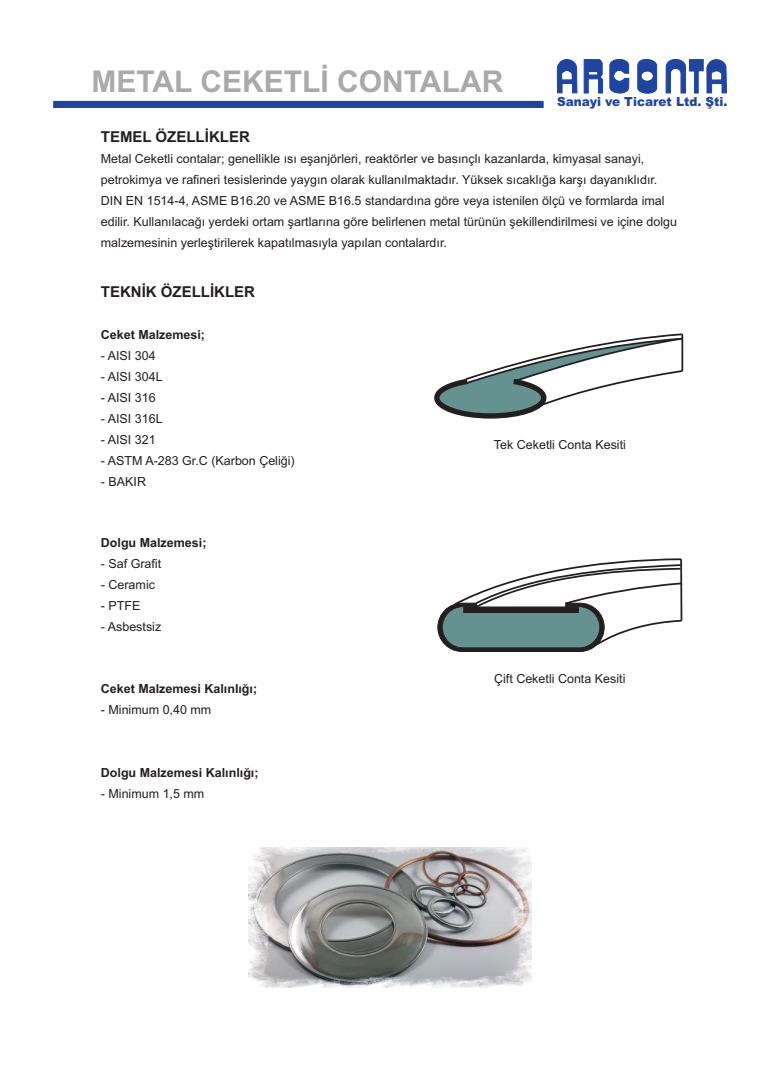
<style>
.page{position:relative;width:780px;height:1088px;background:#fff}
.page>*{position:absolute;margin:0;border:0;box-sizing:border-box;transform-origin:0 0}
.t1{font:700 30px "Arial";color:#aaaaac}
.t2{font:700 15px "Arial";color:#241f1f}
.t3{font:900 12.62px "Arial";color:#20459e;scale:.96 1}
.t4{font:12.5px/21px "Arial";color:#241f1f}
.t5{font:700 12.5px "Arial";color:#241f1f}
</style>
<div class="page">
<div style="left:53px;top:101px;width:490px;height:7px;background:#20459e"></div>
<svg style="left:556px;top:59px;width:21px;height:35px"></svg>
<svg style="left:583px;top:59px;width:20px;height:35px"></svg>
<svg style="left:637px;top:58px;width:20px;height:36px"></svg>
<svg style="left:609px;top:58px;width:20px;height:36px"></svg>
<div style="left:640px;top:71px;width:13px;height:11px;border:1px solid #20459e;border-radius:50%"></div>
<svg style="left:665px;top:58px;width:62px;height:36px"></svg>
<svg style="left:437px;top:558px;width:246px;height:94px"></svg>
<hr style="left:680px;top:559px;width:2px;height:62px;background:#241f1f">
<div style="left:463px;top:606px;width:116px;height:7px;background:#241f1f;border:2px solid #241f1f"></div>
<svg style="left:434px;top:333px;width:250px;height:86px"></svg>
<hr style="left:681px;top:334px;width:2px;height:37px;background:#241f1f">
<img style="left:248px;top:847px;width:283px;height:140px">
<h1 class="t1" style="left:91px;top:70px;width:413px">METAL CEKETLİ CONTALAR</h1>
<p class="t3" style="left:557px;top:97px;width:179px">Sanayi ve Ticaret Ltd. Şti.</p>
<p class="t2" style="left:101px;top:131px;width:150px">TEMEL ÖZELLİKLER</p>
<p class="t4" style="left:101px;top:150px;width:577px">Metal Ceketli contalar; genellikle ısı eşanjörleri, reaktörler ve basınçlı kazanlarda, kimyasal sanayi, petrokimya ve rafineri tesislerinde yaygın olarak kullanılmaktadır. Yüksek sıcaklığa karşı dayanıklıdır.<br>DIN EN 1514-4, ASME B16.20 ve ASME B16.5 standardına göre veya istenilen ölçü ve formlarda imal edilir. Kullanılacağı yerdeki ortam şartlarına göre belirlenen metal türünün şekillendirilmesi ve içine dolgu malzemesinin yerleştirilerek kapatılmasıyla yapılan contalardır.</p>
<p class="t2" style="left:101px;top:286px;width:156px">TEKNİK ÖZELLİKLER</p>
<p class="t5" style="left:101px;top:330px;width:106px">Ceket Malzemesi;</p>
<p class="t4" style="left:101px;top:346px;width:56px">- AISI 304</p>
<p class="t4" style="left:101px;top:367px;width:63px">- AISI 304L</p>
<p class="t4" style="left:101px;top:388px;width:56px">- AISI 316</p>
<p class="t4" style="left:101px;top:409px;width:63px">- AISI 316L</p>
<p class="t4" style="left:101px;top:430px;width:56px">- AISI 321</p>
<p class="t4" style="left:101px;top:451px;width:195px">- ASTM A-283 Gr.C (Karbon Çeliği)</p>
<p class="t4" style="left:101px;top:472px;width:47px">- BAKIR</p>
<p class="t4" style="left:494px;top:435px;width:133px">Tek Ceketli Conta Kesiti</p>
<p class="t5" style="left:101px;top:538px;width:107px">Dolgu Malzemesi;</p>
<p class="t4" style="left:101px;top:554px;width:62px">- Saf Grafit</p>
<p class="t4" style="left:101px;top:575px;width:56px">- Ceramic</p>
<p class="t4" style="left:101px;top:596px;width:41px">- PTFE</p>
<p class="t4" style="left:101px;top:617px;width:62px">- Asbestsiz</p>
<p class="t5" style="left:101px;top:684px;width:158px">Ceket Malzemesi Kalınlığı;</p>
<p class="t4" style="left:101px;top:700px;width:112px">- Minimum 0,40 mm</p>
<p class="t5" style="left:101px;top:768px;width:159px">Dolgu Malzemesi Kalınlığı;</p>
<p class="t4" style="left:101px;top:784px;width:105px">- Minimum 1,5 mm</p>
<p class="t4" style="left:494px;top:669px;width:133px">Çift Ceketli Conta Kesiti</p>
</div>
